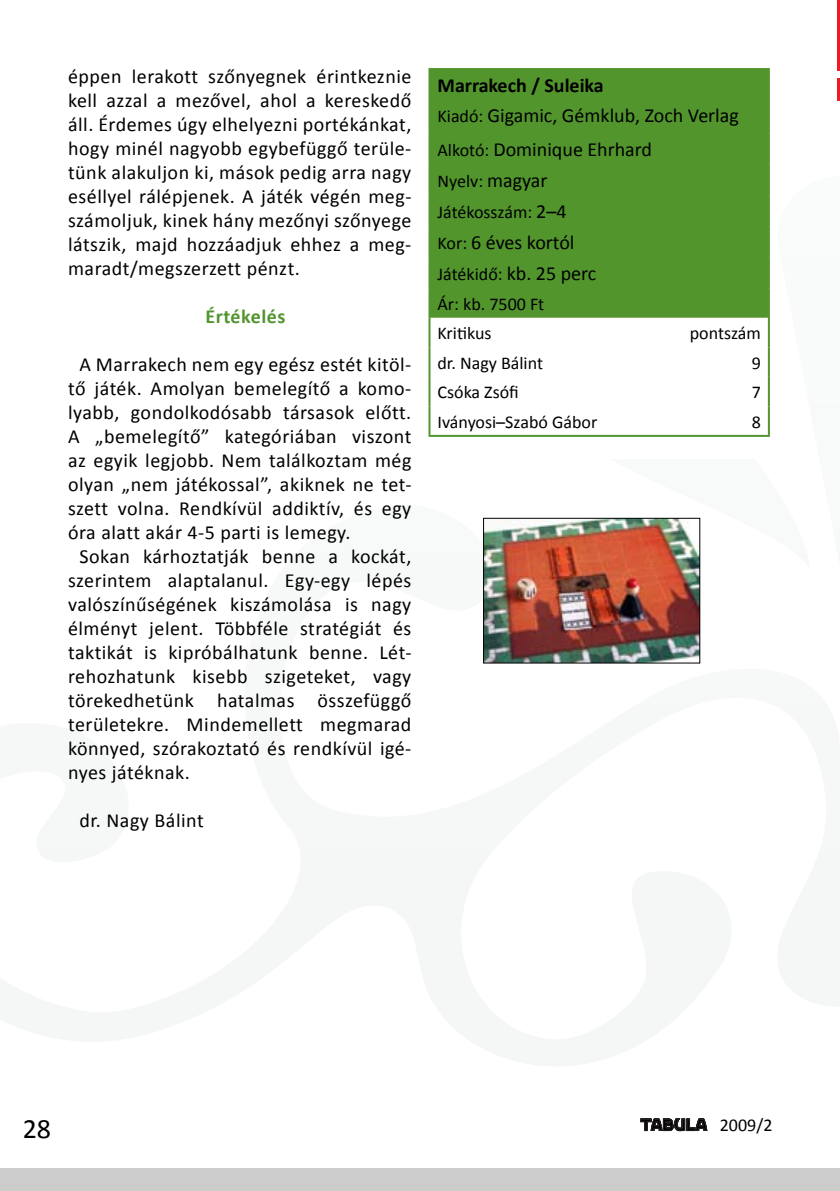
<style>
.page{position:relative;width:840px;height:1191px;background:#fff}
.page>*{position:absolute;margin:0;border:0;box-sizing:border-box;transform-origin:0 0}
.t1{font:28px "Calibri";color:#000}
.t2{font:20px/24px "Calibri";letter-spacing:.025em;color:#000;text-align:justify}
.t3{font:20px/30px "Calibri";color:#000}
.t4{font:20px "Calibri";letter-spacing:-.005em;color:#000}
.t5{font:700 20px "Calibri";letter-spacing:.025em;color:#52952d}
.t6{font:18px/29.6px "Calibri";color:#000}
.s1{font-weight:700}
.s2{font-size:18px}
.s3{font-size:20px}
</style>
<div class="page">
<div style="left:0;top:1168px;width:839px;height:23px;background:#ccc"></div>
<img style="left:485px;top:520px;width:213px;height:141px">
<div style="left:483px;top:518px;width:217px;height:145px;border:1px solid #000"></div>
<svg style="left:640px;top:1118px;width:66px;height:13px"></svg>
<hr style="left:836px;top:0;width:3px;height:70px;background:#ec1c24">
<hr style="left:836px;top:78px;width:3px;height:22px;background:#ec1c24">
<div style="left:429px;top:69px;width:339px;height:31px;background:#52952d"></div>
<div style="left:430px;top:100px;width:337px;height:218px;background:#52952d"></div>
<svg style="left:430px;top:318px;width:337px;height:117px"></svg>
<hr style="left:428px;top:100px;width:2px;height:33px;background:#52952d">
<hr style="left:767px;top:100px;width:2px;height:33px;background:#52952d">
<hr style="left:428px;top:133px;width:2px;height:31px;background:#52952d">
<hr style="left:767px;top:133px;width:2px;height:31px;background:#52952d">
<hr style="left:428px;top:164px;width:2px;height:31px;background:#52952d">
<hr style="left:767px;top:164px;width:2px;height:31px;background:#52952d">
<hr style="left:428px;top:195px;width:2px;height:31px;background:#52952d">
<hr style="left:767px;top:195px;width:2px;height:31px;background:#52952d">
<hr style="left:428px;top:226px;width:2px;height:31px;background:#52952d">
<hr style="left:767px;top:226px;width:2px;height:31px;background:#52952d">
<hr style="left:428px;top:257px;width:2px;height:31px;background:#52952d">
<hr style="left:767px;top:257px;width:2px;height:31px;background:#52952d">
<hr style="left:428px;top:288px;width:2px;height:30px;background:#52952d">
<hr style="left:767px;top:288px;width:2px;height:30px;background:#52952d">
<hr style="left:428px;top:435px;width:341px;height:2px;background:#52952d">
<hr style="left:428px;top:347px;width:2px;height:30px;background:#52952d">
<hr style="left:767px;top:347px;width:2px;height:30px;background:#52952d">
<hr style="left:428px;top:377px;width:2px;height:29px;background:#52952d">
<hr style="left:767px;top:377px;width:2px;height:29px;background:#52952d">
<hr style="left:428px;top:406px;width:2px;height:29px;background:#52952d">
<hr style="left:767px;top:406px;width:2px;height:29px;background:#52952d">
<hr style="left:428px;top:318px;width:2px;height:29px;background:#52952d">
<hr style="left:767px;top:318px;width:2px;height:29px;background:#52952d">
<hr style="left:428px;top:68px;width:341px;height:2px;background:#52952d">
<hr style="left:428px;top:70px;width:2px;height:30px;background:#52952d">
<hr style="left:767px;top:70px;width:2px;height:30px;background:#52952d">
<p class="t2" style="left:68px;top:63px;width:344px">éppen lerakott szőnyegnek érintkeznie kell azzal a mezővel, ahol a kereskedő áll. Érdemes úgy elhelyezni portékánkat, hogy minél nagyobb egybefüggő terüle&shy;tünk alakuljon ki, mások pedig arra nagy eséllyel rálépjenek. A játék végén meg&shy;számoljuk, kinek hány mezőnyi szőnyege látszik, majd hozzáadjuk ehhez a meg&shy;maradt/megszerzett pénzt.</p>
<p class="t5" style="left:205px;top:304px;width:81px">Értékelés</p>
<p class="t2" style="left:79px;top:351px;width:333px">A Marrakech nem egy egész estét kitöl-</p>
<p class="t2" style="left:68px;top:375px;width:344px">tő játék. Amolyan bemelegítő a komo-</p>
<p class="t2" style="left:68px;top:399px;width:344px">lyabb, gondolkodósabb társasok előtt.</p>
<p class="t2" style="left:68px;top:423px;width:344px">A „bemelegítő” kategóriában viszont</p>
<p class="t2" style="left:68px;top:447px;width:344px">az egyik legjobb. Nem találkoztam még</p>
<p class="t2" style="left:68px;top:471px;width:344px">olyan „nem játékossal”, akiknek ne tet-</p>
<p class="t2" style="left:68px;top:495px;width:344px">szett volna. Rendkívül addiktív, és egy</p>
<p class="t2" style="left:68px;top:519px;width:284px">óra alatt akár 4-5 parti is lemegy.</p>
<p class="t2" style="left:79px;top:543px;width:333px">Sokan kárhoztatják benne a kockát,</p>
<p class="t2" style="left:68px;top:567px;width:344px">szerintem alaptalanul. Egy-egy lépés</p>
<p class="t2" style="left:68px;top:591px;width:344px">valószínűségének kiszámolása is nagy</p>
<p class="t2" style="left:68px;top:615px;width:344px">élményt jelent. Többféle stratégiát és</p>
<p class="t2" style="left:68px;top:639px;width:344px">taktikát is kipróbálhatunk benne. Lét-</p>
<p class="t2" style="left:68px;top:663px;width:344px">rehozhatunk kisebb szigeteket, vagy</p>
<p class="t2" style="left:68px;top:687px;width:344px">törekedhetünk hatalmas összefüggő</p>
<p class="t2" style="left:68px;top:711px;width:344px">területekre. Mindemellett megmarad</p>
<p class="t2" style="left:68px;top:735px;width:344px">könnyed, szórakoztató és rendkívül igé-</p>
<p class="t2" style="left:68px;top:759px;width:123px">nyes játéknak.</p>
<p class="t2" style="left:79px;top:807px;width:126px">dr. Nagy Bálint</p>
<p class="t3" style="left:437px;top:69px;width:303px"><span class="s1">Marrakech / Suleika<br></span><span class="s2">Kiadó:</span> Gigamic, Gémklub, Zoch Verlag</p>
<p class="t3" style="left:437px;top:134px;width:216px"><span class="s2">Alkotó:</span> Dominique Ehrhard</p>
<p class="t6" style="left:437px;top:165px;width:130px;line-height:31px">Nyelv: <span class="s3">magyar<br></span>Játékosszám: <span class="s3">2–4</span></p>
<p class="t4" style="left:437px;top:230px;width:138px"><span class="s2">Kor:</span> 6 éves kortól</p>
<p class="t6" style="left:437px;top:259px;width:160px">Játékidő: <span class="s3">kb. 25 perc<br></span>Ár: kb. 7500 Ft<br>Kritikus</p>
<p class="t6" style="left:689px;top:318px;width:72px">pontszám</p>
<p class="t6" style="left:437px;top:347px;width:107px">dr. Nagy Bálint</p>
<p class="t6" style="left:751px;top:347px;width:11px">9</p>
<p class="t6" style="left:437px;top:377px;width:83px">Csóka Zsófi</p>
<p class="t6" style="left:751px;top:377px;width:11px">7</p>
<p class="t6" style="left:437px;top:406px;width:161px">Iványosi–Szabó Gábor</p>
<p class="t6" style="left:751px;top:406px;width:11px">8</p>
<h1 class="t1" style="left:23px;top:1111px;width:30px">28</h1>
<p class="t6" style="left:719px;top:1109px;width:54px">2009/2</p>
</div>
